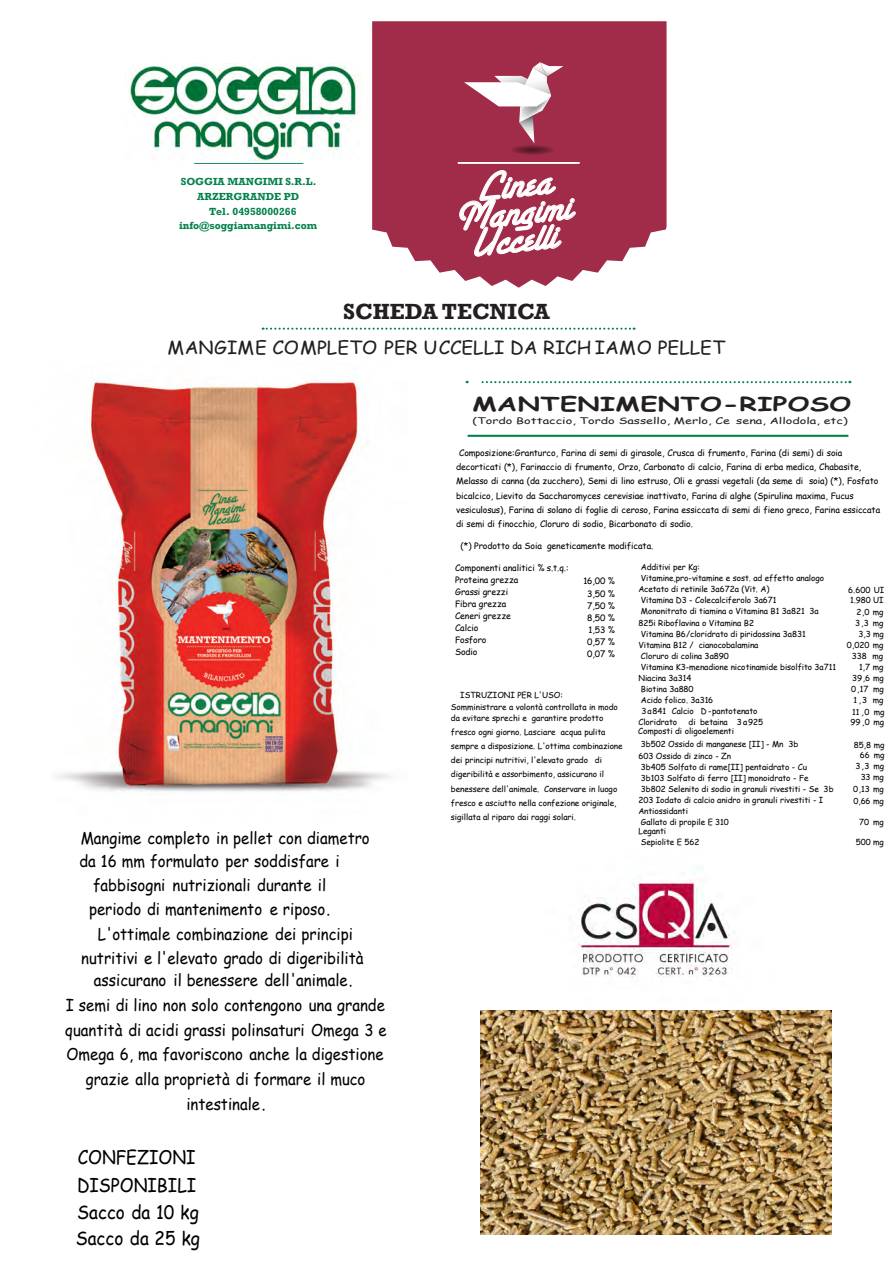
<style>
.page{position:relative;width:893px;height:1263px;background:#fff}
.page>*{position:absolute;margin:0;border:0;box-sizing:border-box;transform-origin:0 0}
.t1{font:41.85px "Santa Fe Plain";color:#fff}
.t2{font:700 22.5px "Rockwell";color:#231f20}
.t3{font:700 19.5px "Comic Sans MS";color:#231f20;scale:1.4 1}
.t4{font:18.75px/27px "Comic Sans MS";color:#000;scale:.92 1}
.t5{font:18px "Comic Sans MS";color:#231f20;scale:1.05 1}
.t6{font:16.2px/24.6px "Comic Sans MS";color:#000;text-align:center;scale:.92 1}
.t7{font:700 10.5px "Rockwell";color:#04814b}
.t8{font:9px "Comic Sans MS";color:#231f20;scale:1.4 1}
.t9{font:8.85px/12px "Comic Sans MS";letter-spacing:-.01em;color:#000}
.t10{font:8.25px/11.1px "Comic Sans MS";letter-spacing:-.01em;color:#000}
</style>
<div class="page">
<svg style="left:483px;top:381px;width:367px;height:2px"></svg>
<hr style="left:468px;top:435px;width:380px;height:2px;background:#04814b">
<hr style="left:194px;top:163px;width:109px;height:1px;background:#04814b">
<img style="left:57px;top:380px;width:334px;height:412px">
<svg style="left:263px;top:328px;width:372px;height:2px"></svg>
<svg style="left:372px;top:21px;width:294px;height:267px;background:#ab445f"></svg>
<hr style="left:458px;top:162px;width:122px;height:2px;background:#fff">
<svg style="left:459px;top:170px;width:117px;height:87px;background:#b05069"></svg>
<svg style="left:464px;top:62px;width:99px;height:93px"></svg>
<img style="left:480px;top:1010px;width:351px;height:224px">
<img style="left:129px;top:63px;width:232px;height:97px">
<img style="left:578px;top:868px;width:157px;height:109px">
<p class="t7" style="left:181px;top:175px;width:137px">SOGGIA MANGIMI S.R.L.</p>
<p class="t7" style="left:197px;top:190px;width:104px">ARZERGRANDE PD</p>
<p class="t7" style="left:209px;top:205px;width:89px">Tel. 04958000266</p>
<p class="t7" style="left:179px;top:219px;width:139px">info@soggiamangimi.com</p>
<h1 class="t1" style="left:472px;top:162px;width:78px;rotate:-6deg">Linea</h1>
<h1 class="t1" style="left:452px;top:192px;width:118px;rotate:-6deg">Mangimi</h1>
<h1 class="t1" style="left:466px;top:218px;width:89px;rotate:-6deg">Uccelli</h1>
<h2 class="t2" style="left:343px;top:297px;width:208px">SCHEDA TECNICA</h2>
<h3 class="t5" style="left:168px;top:334px;width:532px">MANGIME COMPLETO PER UCCELLI DA RICH IAMO PELLET</h3>
<h3 class="t6" style="left:81px;top:825px;width:316px">Mangime completo in pellet con diametro</h3>
<h3 class="t6" style="left:79px;top:848px;width:284px">da 16 mm formulato per soddisfare i</h3>
<h3 class="t6" style="left:93px;top:872px;width:255px">fabbisogni nutrizionali durante il</h3>
<h3 class="t6" style="left:89px;top:896px;width:264px">periodo di mantenimento e riposo.</h3>
<h3 class="t6" style="left:98px;top:921px;width:279px">L'ottimale combinazione dei principi</h3>
<h3 class="t6" style="left:81px;top:945px;width:308px">nutritivi e l'elevato grado di digeribilità</h3>
<h3 class="t6" style="left:94px;top:967px;width:283px">assicurano il benessere dell'animale.</h3>
<h3 class="t6" style="left:65px;top:992px;width:351px">I semi di lino non solo contengono una grande quantità di acidi grassi polinsaturi Omega 3 e Omega 6, ma favoriscono anche la digestione grazie alla proprietà di formare il muco intestinale.</h3>
<h3 class="t4" style="left:76px;top:1143px;width:137px">CONFEZIONI<br>DISPONIBILI<br>Sacco da 10 kg<br>Sacco da 25 kg</h3>
<h3 class="t3" style="left:472px;top:389px;width:272px">MANTENIMENTO-RIPOSO</h3>
<p class="t8" style="left:472px;top:414px;width:269px">(Tordo Bottaccio, Tordo Sassello, Merlo, Ce sena, Allodola, etc)</p>
<p class="t9" style="left:456px;top:445px;width:407px;line-height:14.2px;text-indent:3px">Composizione:Granturco, Farina di semi di girasole, Crusca di frumento, Farina (di semi) di soia decorticati (*), Farinaccio di frumento, Orzo, Carbonato di calcio, Farina di erba medica, Chabasite,<br>Melasso di canna (da zucchero), Semi di lino estruso, Oli e grassi vegetali (da seme di</p>
<p class="t9" style="left:456px;top:474px;width:425px;line-height:14.2px;text-indent:353px">soia) (*), Fosfato bicalcico, Lievito da Saccharomyces cerevisiae inattivato, Farina di alghe (Spirulina maxima, Fucus vesiculosus), Farina di solano di foglie di ceroso, Farina essiccata di semi di fieno greco, Farina essiccata di semi di finocchio, Cloruro di sodio, Bicarbonato di sodio.</p>
<p class="t9" style="left:460px;top:540px;width:194px">(*) Prodotto da Soia geneticamente modificata.</p>
<p class="t9" style="left:455px;top:561px;width:115px">Componenti analitici % s.t.q.:<br>Proteina grezza<br>Grassi grezzi<br>Fibra grezza<br>Ceneri grezze<br>Calcio<br>Fosforo<br>Sodio</p>
<p class="t10" style="left:641px;top:561px;width:61px">Additivi per Kg:</p>
<p class="t10" style="left:641px;top:572px;width:185px">Vitamine,pro-vitamine e sost. ad effetto analogo</p>
<p class="t10" style="left:638px;top:583px;width:133px">Acetato di retinile 3a672a (Vit. A)</p>
<p class="t10" style="left:641px;top:594px;width:137px">Vitamina D3 - Colecalciferolo 3a671</p>
<p class="t10" style="left:641px;top:606px;width:179px">Mononitrato di tiamina o Vitamina B1 3a821 3a</p>
<p class="t10" style="left:638px;top:617px;width:117px">825i Riboflavina o Vitamina B2</p>
<p class="t10" style="left:641px;top:628px;width:166px">Vitamina B6/cloridrato di piridossina 3a831</p>
<p class="t10" style="left:638px;top:639px;width:121px">Vitamina B12 / cianocobalamina</p>
<p class="t10" style="left:641px;top:650px;width:89px">Cloruro di colina 3a890</p>
<p class="t10" style="left:641px;top:661px;width:197px">Vitamina K3-menadione nicotinamide bisolfito 3a711</p>
<p class="t10" style="left:638px;top:672px;width:54px">Niacina 3a314</p>
<p class="t10" style="left:641px;top:683px;width:54px">Biotina 3a880</p>
<p class="t10" style="left:641px;top:694px;width:74px">Acido folico. 3a316</p>
<p class="t10" style="left:641px;top:705px;width:118px">3a841 Calcio D-pantotenato</p>
<p class="t10" style="left:638px;top:716px;width:40px">Cloridrato</p>
<p class="t9" style="left:583px;top:575px;width:33px;text-align:center">16,00 %<br>3,50 %<br>7,50 %<br>8,50 %<br>1,53 %<br>0,57 %<br>0,07 %</p>
<p class="t10" style="left:848px;top:584px;width:38px;line-height:10.1px">6.600 UI<br>1.980 UI</p>
<p class="t10" style="left:855px;top:607px;width:30px;line-height:10.5px">2,0 mg<br>3,3 mg</p>
<p class="t10" style="left:847px;top:628px;width:39px;text-align:right">3,3 mg<br>0,020 mg<br>338 mg<br>1,7 mg<br>39,6 mg<br>0,17 mg<br>1,3 mg<br>11 ,0 mg</p>
<p class="t10" style="left:850px;top:717px;width:35px">99 ,0 mg</p>
<p class="t10" style="left:853px;top:739px;width:33px;text-align:right">85,8 mg<br>66 mg<br>3,3 mg<br>33 mg<br>0,13 mg<br>0,66 mg</p>
<p class="t10" style="left:859px;top:816px;width:26px">70 mg</p>
<p class="t10" style="left:856px;top:837px;width:30px">500 mg</p>
<p class="t10" style="left:451px;top:689px;width:168px;line-height:11.7px;text-indent:9px">ISTRUZIONI PER L'USO:<br>Somministrare a volontà controllata in modo da evitare sprechi e garantire prodotto</p>
<p class="t10" style="left:451px;top:725px;width:173px;line-height:14.1px">fresco ogni giorno. Lasciare acqua pulita sempre a disposizione. L'ottima combinazione dei principi nutritivi, l'elevato grado di digeribilità e assorbimento, assicurano il benessere dell'animale. Conservare in luogo fresco e asciutto nella confezione originale, sigillata al riparo dai raggi solari.</p>
<p class="t10" style="left:638px;top:717px;width:126px;line-height:9.1px;text-indent:50px">di betaina 3a925<br>Composti di oligoelementi</p>
<p class="t10" style="left:638px;top:739px;width:197px">3b502 Ossido di manganese [II] - Mn 3b<br>603 Ossido di zinco - Zn<br>3b405 Solfato di rame[II] pentaidrato - Cu<br>3b103 Solfato di ferro [II] monoidrato - Fe<br>3b802 Selenito di sodio in granuli rivestiti - Se 3b 203 Iodato di calcio anidro in granuli rivestiti - I Antiossidanti<br>Gallato di propile E 310</p>
<p class="t10" style="left:638px;top:825px;width:62px">Leganti<br>Sepiolite E 562</p>
</div>
